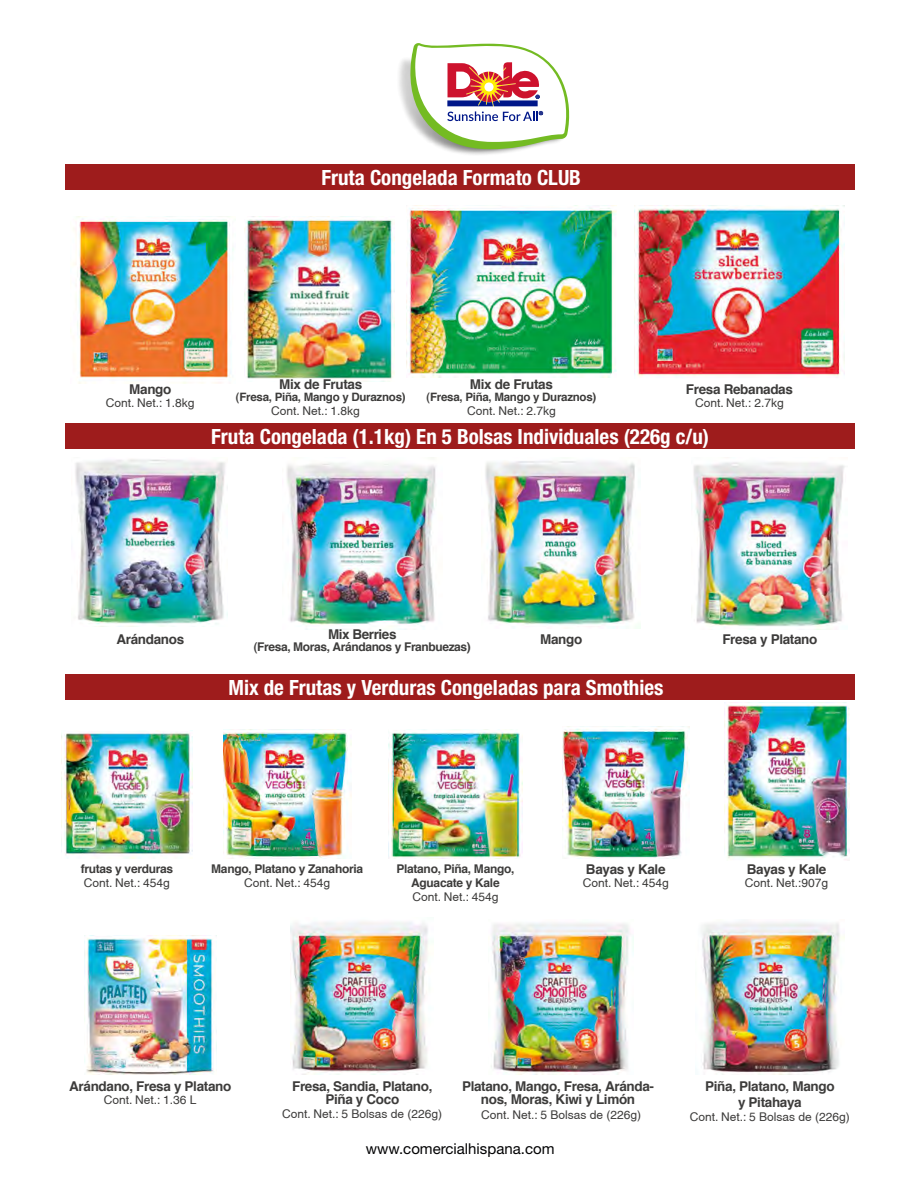
<style>
.page{position:relative;width:918px;height:1188px;background:#fff}
.page>*{position:absolute;margin:0;border:0;box-sizing:border-box;transform-origin:0 0}
.t1{font:700 condensed 21px "Helvetica Neue LT Std";color:#fff}
.t2{font:15px "Helvetica Neue LT Std";color:#020203}
.t3{font:700 13.5px/13.5px "Helvetica";letter-spacing:-.025em;color:#3d3c3b;text-align:center}
.t4{font:12px "Helvetica";color:#3d3c3b}
.t5{font:700 12px/14.4px "Helvetica";letter-spacing:-.025em;color:#3d3c3b;text-align:center}
.t6{font:700 11.55px "Helvetica";letter-spacing:-.025em;color:#3d3c3b}
</style>
<div class="page">
<img style="left:70px;top:216px;width:164px;height:167px">
<img style="left:634px;top:205px;width:211px;height:172px">
<img style="left:244px;top:216px;width:150px;height:165px">
<img style="left:407px;top:205px;width:209px;height:172px">
<img style="left:75px;top:459px;width:153px;height:166px">
<img style="left:691px;top:462px;width:154px;height:167px">
<img style="left:485px;top:461px;width:156px;height:168px">
<img style="left:287px;top:463px;width:149px;height:167px">
<div style="left:65px;top:164px;width:790px;height:26px;background:#9e1c1c"></div>
<div style="left:65px;top:424px;width:790px;height:25px;background:#9e1c1c"></div>
<div style="left:65px;top:674px;width:790px;height:26px;background:#9e1c1c"></div>
<img style="left:491px;top:923px;width:143px;height:152px">
<img style="left:562px;top:726px;width:127px;height:133px">
<img style="left:724px;top:702px;width:125px;height:158px">
<img style="left:61px;top:732px;width:132px;height:127px">
<img style="left:223px;top:729px;width:128px;height:130px">
<img style="left:84px;top:935px;width:130px;height:140px">
<img style="left:291px;top:921px;width:137px;height:154px">
<img style="left:388px;top:729px;width:135px;height:130px">
<img style="left:701px;top:922px;width:143px;height:153px">
<svg style="left:410px;top:43px;width:160px;height:106px"></svg>
<h1 class="t1" style="left:321px;top:165px;width:261px">Fruta Congelada Formato CLUB</h1>
<p class="t3" style="left:129px;top:382px;width:44px">Mango</p>
<p class="t4" style="left:106px;top:396px;width:90px">Cont. Net.: 1.8kg</p>
<p class="t3" style="left:279px;top:377px;width:84px">Mix de Frutas</p>
<p class="t6" style="left:236px;top:390px;width:171px">(Fresa, Piña, Mango y Duraznos)</p>
<p class="t3" style="left:470px;top:377px;width:84px">Mix de Frutas</p>
<p class="t6" style="left:427px;top:390px;width:171px">(Fresa, Piña, Mango y Duraznos)</p>
<p class="t3" style="left:686px;top:382px;width:109px">Fresa Rebanadas</p>
<p class="t4" style="left:695px;top:396px;width:90px">Cont. Net.: 2.7kg</p>
<h1 class="t1" style="left:211px;top:424px;width:499px">Fruta Congelada (1.1kg) En 5 Bolsas Individuales (226g c/u)</h1>
<p class="t4" style="left:271px;top:403px;width:90px">Cont. Net.: 1.8kg</p>
<p class="t4" style="left:467px;top:403px;width:90px">Cont. Net.: 2.7kg</p>
<p class="t3" style="left:116px;top:632px;width:69px">Arándanos</p>
<p class="t3" style="left:328px;top:627px;width:70px">Mix Berries</p>
<p class="t5" style="left:254px;top:639px;width:219px">(Fresa, Moras, Arándanos y Franbuezas)</p>
<p class="t3" style="left:540px;top:632px;width:44px">Mango</p>
<p class="t3" style="left:722px;top:632px;width:97px">Fresa y Platano</p>
<h1 class="t1" style="left:228px;top:675px;width:437px">Mix de Frutas y Verduras Congeladas para Smothies</h1>
<p class="t5" style="left:81px;top:861px;width:94px">frutas y verduras</p>
<p class="t4" style="left:84px;top:876px;width:88px">Cont. Net.: 454g</p>
<p class="t5" style="left:211px;top:861px;width:153px">Mango, Platano y Zanahoria</p>
<p class="t4" style="left:244px;top:876px;width:88px">Cont. Net.: 454g</p>
<p class="t5" style="left:396px;top:861px;width:120px">Platano, Piña, Mango,<br>Aguacate y Kale</p>
<p class="t4" style="left:412px;top:889px;width:88px">Cont. Net.: 454g</p>
<p class="t3" style="left:586px;top:862px;width:81px">Bayas y Kale</p>
<p class="t4" style="left:583px;top:876px;width:88px">Cont. Net.: 454g</p>
<p class="t3" style="left:747px;top:862px;width:81px">Bayas y Kale</p>
<p class="t4" style="left:745px;top:876px;width:85px">Cont. Net.:907g</p>
<p class="t3" style="left:69px;top:1079px;width:164px">Arándano, Fresa y Platano</p>
<p class="t4" style="left:104px;top:1093px;width:94px">Cont. Net.: 1.36 L</p>
<p class="t3" style="left:462px;top:1079px;width:194px">Platano, Mango, Fresa, Aránda&shy;nos, Moras, Kiwi y Limón</p>
<p class="t3" style="left:292px;top:1079px;width:142px">Fresa, Sandia, Platano,<br>Piña y Coco</p>
<p class="t3" style="left:705px;top:1077px;width:131px;line-height:16.2px">Piña, Platano, Mango y Pitahaya</p>
<p class="t4" style="left:282px;top:1106px;width:162px">Cont. Net.: 5 Bolsas de (226g)</p>
<p class="t4" style="left:481px;top:1108px;width:162px">Cont. Net.: 5 Bolsas de (226g)</p>
<p class="t4" style="left:690px;top:1109px;width:162px">Cont. Net.: 5 Bolsas de (226g)</p>
<p class="t2" style="left:366px;top:1139px;width:190px">www.comercialhispana.com</p>
</div>
